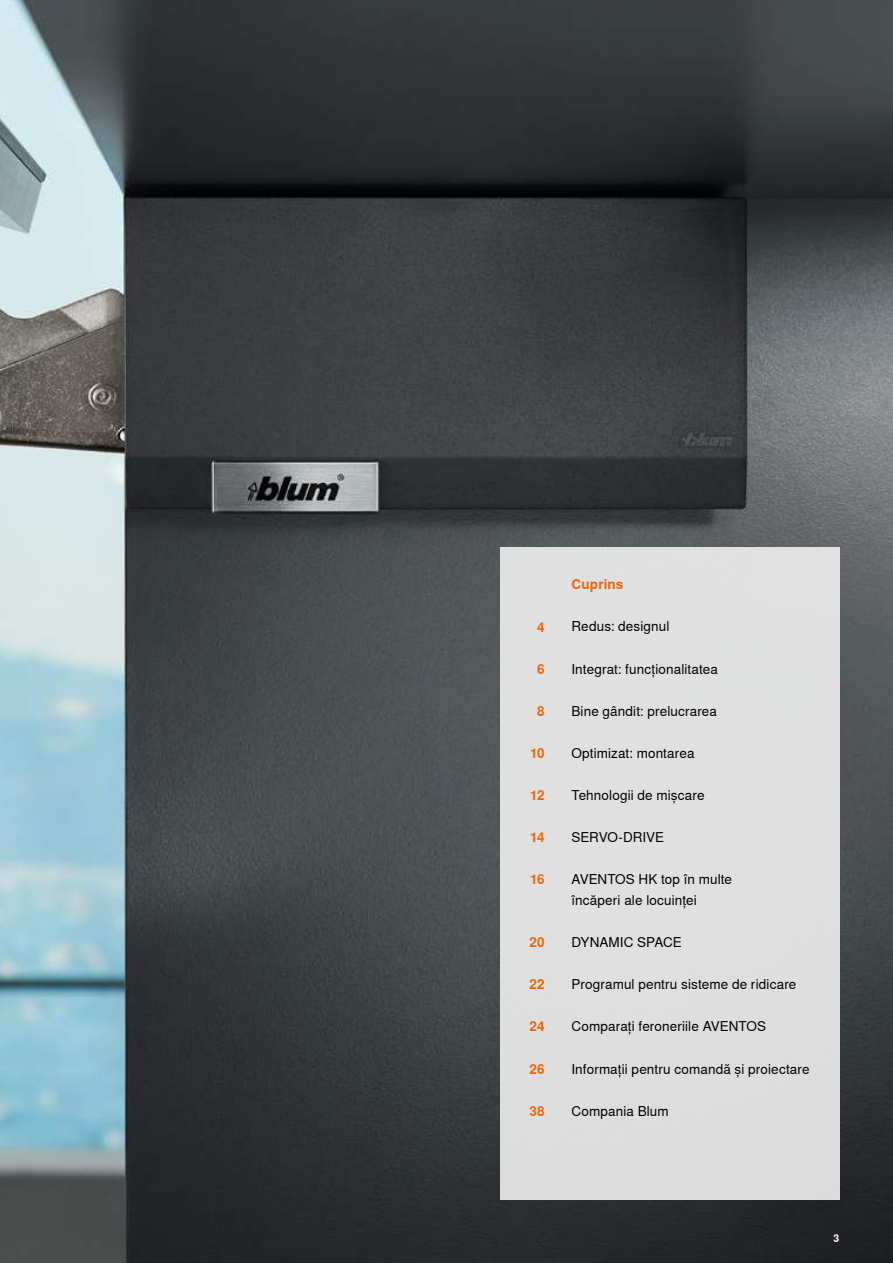
<style>
.page{position:relative;width:893px;height:1263px;background:#fff}
.page>*{position:absolute;margin:0;border:0;box-sizing:border-box;transform-origin:0 0}
.t1{font:13.5px/21px "Nimbus Sans Global";letter-spacing:.01em;color:#000}
.t2{font:700 13.5px "Nimbus Sans Global";letter-spacing:.01em;color:#ec6608}
.t3{font:700 10.5px "Nimbus Sans Global";color:#fff}
</style>
<div class="page">
<img style="left:0;top:0;width:893px;height:1263px">
<div style="left:500px;top:547px;width:339px;height:653px;background:#dfe0e0"></div>
<p class="t2" style="left:537px;top:619px;width:9px">4</p>
<p class="t2" style="left:537px;top:661px;width:9px">6</p>
<p class="t2" style="left:537px;top:703px;width:9px">8</p>
<p class="t2" style="left:530px;top:745px;width:16px">10</p>
<p class="t2" style="left:530px;top:787px;width:16px">12</p>
<p class="t2" style="left:530px;top:829px;width:16px">14</p>
<p class="t2" style="left:530px;top:871px;width:16px">16</p>
<p class="t2" style="left:529px;top:935px;width:17px">20</p>
<p class="t2" style="left:529px;top:977px;width:17px">22</p>
<p class="t2" style="left:530px;top:1019px;width:17px">24</p>
<p class="t2" style="left:529px;top:1061px;width:17px">26</p>
<p class="t2" style="left:529px;top:1103px;width:17px">38</p>
<p class="t2" style="left:571px;top:577px;width:53px">Cuprins</p>
<p class="t1" style="left:571px;top:616px;width:99px">Redus: designul</p>
<p class="t1" style="left:571px;top:658px;width:148px">Integrat: funcționalitatea</p>
<p class="t1" style="left:571px;top:700px;width:147px">Bine gândit: prelucrarea</p>
<p class="t1" style="left:571px;top:743px;width:125px">Optimizat: montarea</p>
<p class="t1" style="left:571px;top:785px;width:135px">Tehnologii de mișcare</p>
<p class="t1" style="left:571px;top:827px;width:94px">SERVO-DRIVE</p>
<p class="t1" style="left:571px;top:869px;width:162px">AVENTOS HK top în multe încăperi ale locuinței</p>
<p class="t1" style="left:571px;top:932px;width:112px">DYNAMIC SPACE</p>
<p class="t1" style="left:571px;top:974px;width:226px">Programul pentru sisteme de ridicare</p>
<p class="t1" style="left:571px;top:1016px;width:196px">Comparați feroneriile AVENTOS</p>
<p class="t1" style="left:571px;top:1058px;width:240px">Informații pentru comandă şi proiectare</p>
<p class="t1" style="left:571px;top:1100px;width:99px">Compania Blum</p>
<p class="t3" style="left:833px;top:1232px;width:7px">3</p>
</div>
